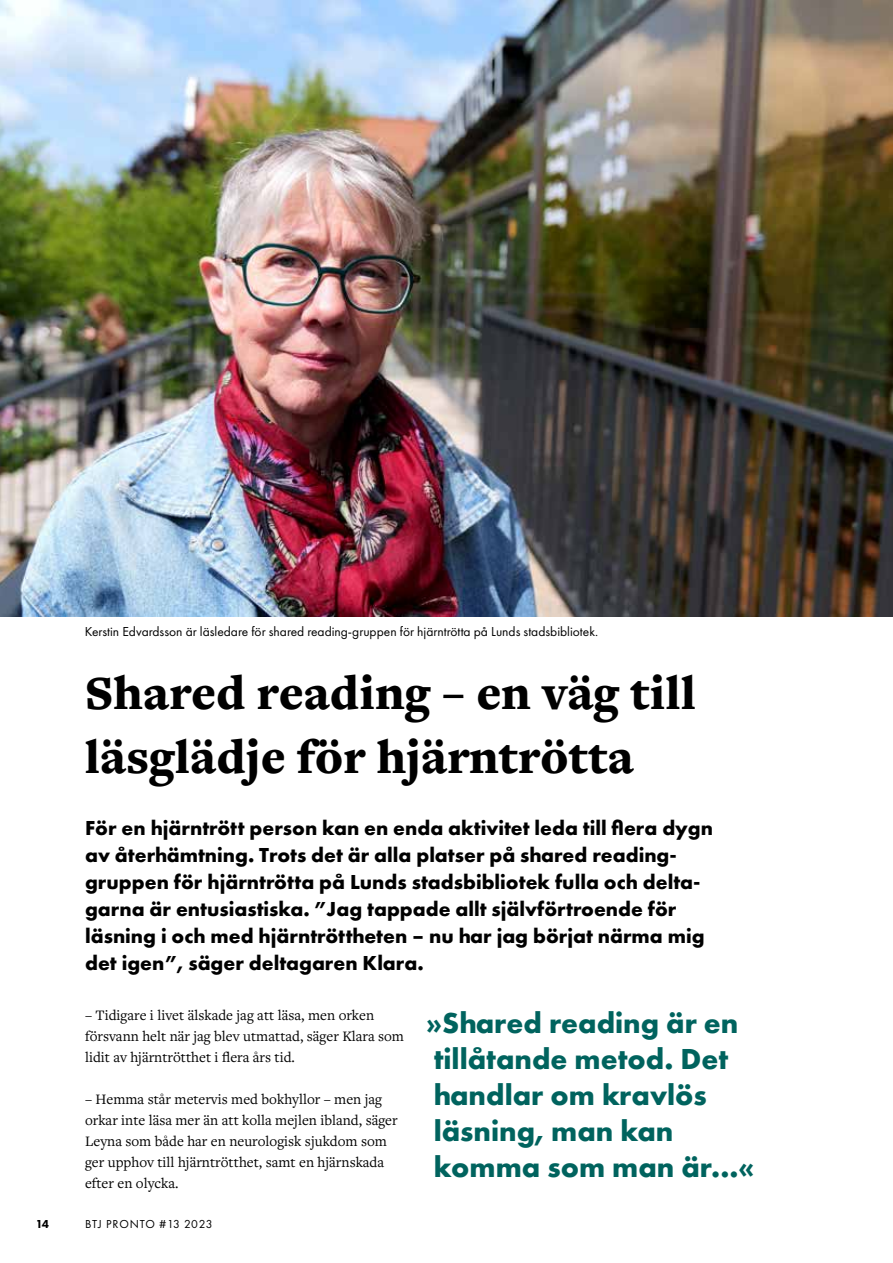
<style>
.page{position:relative;width:893px;height:1263px;background:#fff}
.page>*{position:absolute;margin:0;border:0;box-sizing:border-box;transform-origin:0 0}
.t1{font:900 49.5px/64.5px "Freight Text Pro";color:#000}
.t2{font:700 30px/36px "Futura PT";color:#00635e}
.t3{font:700 21px/27px "Futura PT";color:#000}
.t4{font:15px/21px "Freight Text Pro";color:#000}
.t5{font:13.5px "Futura PT";color:#000}
.t6{font:12px "Futura PT";letter-spacing:.07em;color:#000}
.t7{font:800 12px "Futura PT";color:#000}
</style>
<div class="page">
<img style="left:0;top:0;width:893px;height:617px">
<p class="t5" style="left:85px;top:623px;width:515px">Kerstin Edvardsson är läsledare för shared reading-gruppen för hjärntrötta på Lunds stadsbibliotek.</p>
<h1 class="t1" style="left:85px;top:659px;width:613px">Shared reading – en väg till läsglädje för hjärntrötta</h1>
<p class="t3" style="left:85px;top:814px;width:629px">För en hjärntrött person kan en enda aktivitet leda till flera dygn av återhämtning. Trots det är alla platser på shared reading&shy;gruppen för hjärntrötta på Lunds stadsbibliotek fulla och delta&shy;garna är entusiastiska. ”Jag tappade allt självförtroende för läsning i och med hjärntröttheten – nu har jag börjat närma mig det igen”, säger deltagaren Klara.</p>
<p class="t4" style="left:85px;top:1004px;width:321px">– Tidigare i livet älskade jag att läsa, men orken försvann helt när jag blev utmattad, säger Klara som lidit av hjärntrötthet i flera års tid.</p>
<p class="t4" style="left:85px;top:1088px;width:314px">– Hemma står metervis med bokhyllor – men jag orkar inte läsa mer än att kolla mejlen ibland, säger Leyna som både har en neurologisk sjukdom som ger upphov till hjärntrötthet, samt en hjärnskada efter en olycka.</p>
<p class="t7" style="left:36px;top:1217px;width:15px">14</p>
<p class="t6" style="left:85px;top:1217px;width:129px">BTJ Pronto #13 2023</p>
<h2 class="t2" style="left:426px;top:1004px;width:330px">»Shared reading är en tillåtande metod. Det handlar om kravlös läsning, man kan komma som man är...«</h2>
</div>
